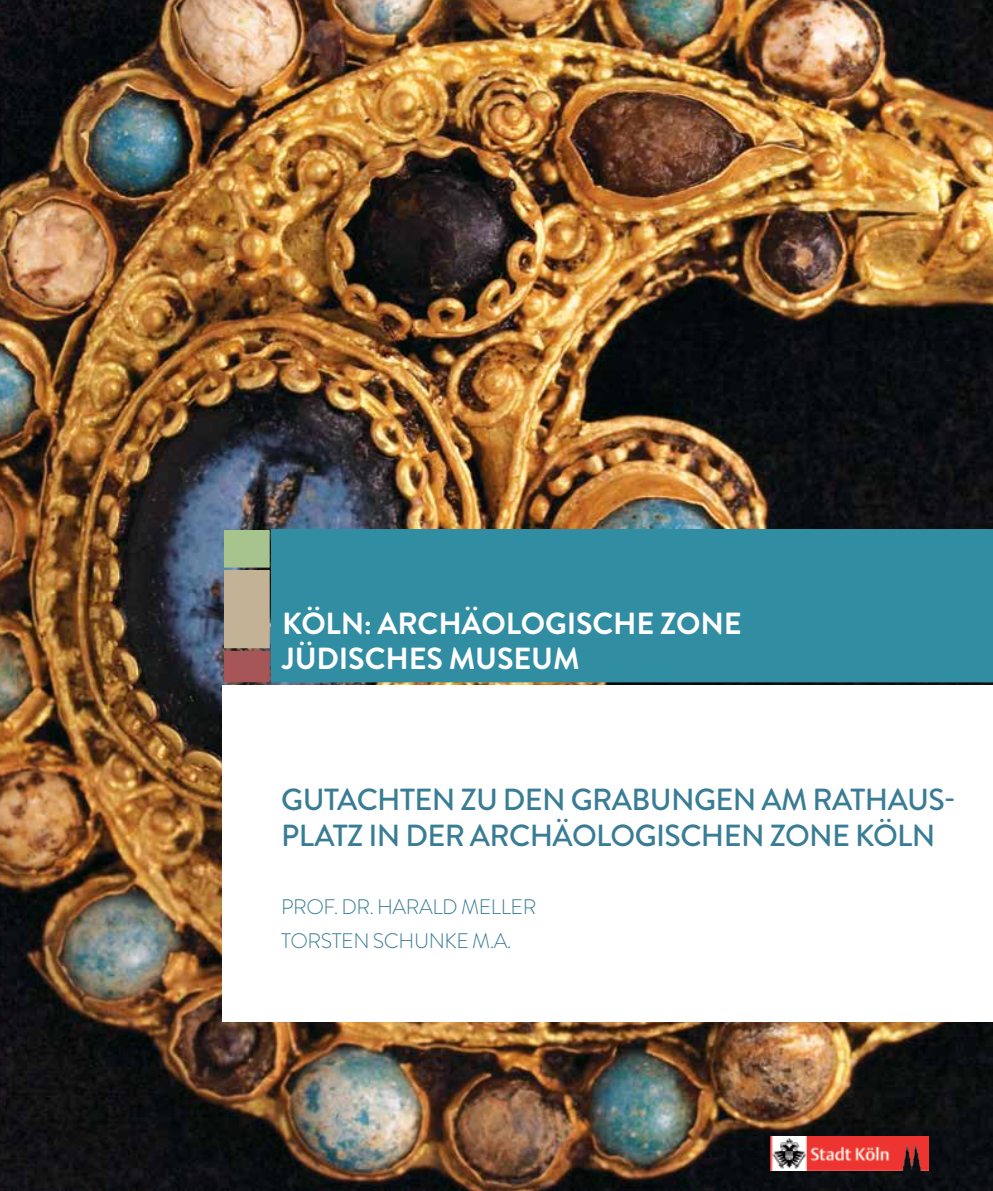
<style>
.page{position:relative;width:993px;height:1191px;background:#fff}
.page>*{position:absolute;margin:0;border:0;box-sizing:border-box;transform-origin:0 0}
.t1{font:500 30.45px/35.5px "Brandon Grotesque";letter-spacing:-.02em;color:#387c95}
.t2{font:700 30.45px/35.5px "Brandon Grotesque";letter-spacing:-.005em;color:#fff}
.t3{font:300 21px/33.8px "Brandon Grotesque";letter-spacing:-.02em;color:#387c95}
</style>
<div class="page">
<img style="left:0;top:0;width:992px;height:1191px">
<div style="left:224px;top:531px;width:45px;height:36px;background:#a8c48e"></div>
<div style="left:224px;top:530px;width:45px;height:37px;border:1px solid #a8c48d"></div>
<div style="left:224px;top:651px;width:45px;height:31px;background:#a75657"></div>
<div style="left:224px;top:570px;width:45px;height:77px;background:#c4b296"></div>
<div style="left:222px;top:685px;width:770px;height:336px;background:#fff"></div>
<img style="left:770px;top:1136px;width:158px;height:34px">
<div style="left:271px;top:529px;width:721px;height:153px;background:#318da2"></div>
<p class="t2" style="left:282px;top:606px;width:461px">KÖLN: ARCHÄOLOGISCHE ZONE<br>JÜDISCHES MUSEUM</p>
<p class="t1" style="left:281px;top:782px;width:675px">GUTACHTEN ZU DEN GRABUNG EN AM RATHAUS-<br>PLATZ IN DER ARCHÄOLOG ISCHEN ZONE KÖLN</p>
<p class="t3" style="left:281px;top:889px;width:256px">PROF. DR. HARALD MELLER<br>TORSTEN SCH UNKE M.A.</p>
</div>
